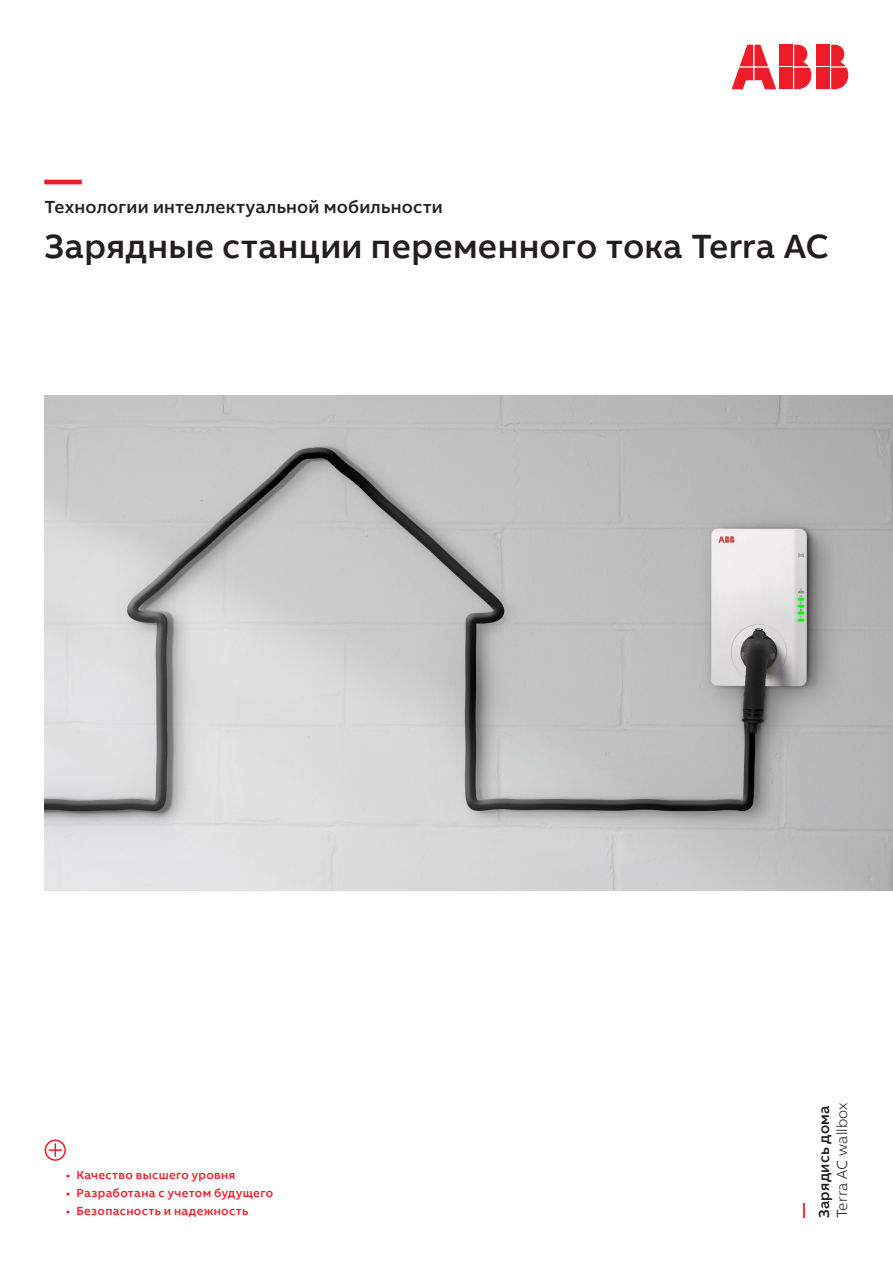
<style>
.page{position:relative;width:893px;height:1263px;background:#fff}
.page>*{position:absolute;margin:0;border:0;box-sizing:border-box;transform-origin:0 0}
.Information_Level_He{font:700 37.5px "AB Bvoice";color:#ee1c28}
.Information_Level_He-2{font:500 34.5px "AB Bvoice";letter-spacing:.01em;color:#231f20}
.Information_Level_He-3{font:500 18px "AB Bvoice";letter-spacing:.01em;color:#231f20}
.Information_Level_Su{font:300 15px "AB Bvoice";letter-spacing:.005em;color:#231f20}
.Information_Level_He-4{font:500 15px "AB Bvoice";letter-spacing:.02em;color:#231f20}
.Information_Level_He-5{font:700 15px "AB Bvoice";color:#ee1c28}
.t1{font:500 12px "AB Bvoice";letter-spacing:.03em;color:#ee1c28}
</style>
<div class="page">
<img style="left:45px;top:396px;width:848px;height:495px">
<svg style="left:45px;top:1139px;width:21px;height:22px"></svg>
<div style="left:817px;top:45px;width:13px;height:21px;background:#ee1c28"></div>
<div style="left:817px;top:68px;width:13px;height:21px;background:#ee1c28"></div>
<svg style="left:831px;top:45px;width:17px;height:44px"></svg>
<svg style="left:731px;top:45px;width:45px;height:44px"></svg>
<div style="left:780px;top:45px;width:13px;height:21px;background:#ee1c28"></div>
<div style="left:780px;top:68px;width:13px;height:21px;background:#ee1c28"></div>
<svg style="left:794px;top:45px;width:17px;height:44px"></svg>
<p class="Information_Level_He" style="left:45px;top:155px;width:39px">—</p>
<p class="Information_Level_He-3" style="left:45px;top:196px;width:400px">Технологии интеллектуальной мобильности</p>
<p class="Information_Level_He-2" style="left:45px;top:225px;width:786px">Зарядные станции переменного тока Terra AC</p>
<p class="t1" style="left:66px;top:1167px;width:171px">• Качество высшего уровня</p>
<p class="t1" style="left:66px;top:1185px;width:209px">• Разработана с учетом будущего</p>
<p class="t1" style="left:66px;top:1203px;width:184px">• Безопасность и надежность</p>
<p class="Information_Level_He-5" style="left:793px;top:1218px;width:17px;rotate:-90deg">—</p>
<p class="Information_Level_He-4" style="left:815px;top:1218px;width:115px;rotate:-90deg">Зарядись дома</p>
<p class="Information_Level_Su" style="left:833px;top:1218px;width:117px;rotate:-90deg">Terra AC wallbox</p>
</div>
